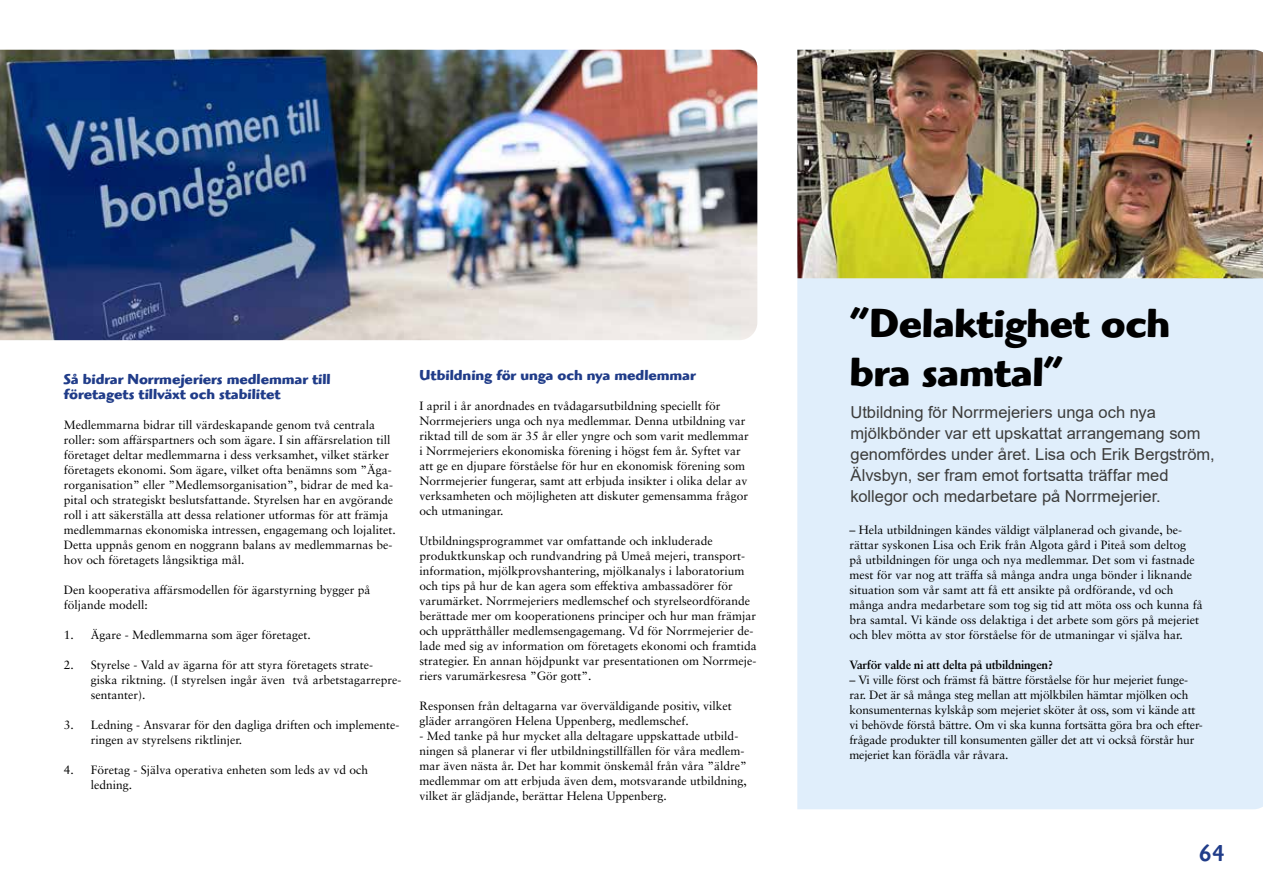
<style>
.page{position:relative;width:1263px;height:893px;background:#fff}
.page>*{position:absolute;margin:0;border:0;box-sizing:border-box;transform-origin:0 0}
.t1{font:700 42px/49.5px "Highlander Std";letter-spacing:-.01em;color:#000}
.t2{font:500 24px "Highlander Std";color:#203c89}
.t3{font:16.5px/21px "Arial";color:#3c3c3b}
.t4{font:700 15px/15px "Highlander Std";color:#203c89}
.t5{font:12px/15px "Sabon LT Pro";color:#000}
.t6{font:700 12px "Sabon LT Pro";letter-spacing:-.02em;color:#000}
</style>
<div class="page">
<div style="left:797px;top:278px;width:466px;height:531px;background:#e0eefb"></div>
<img style="left:797px;top:50px;width:466px;height:228px">
<img style="left:0;top:50px;width:757px;height:290px">
<p class="t4" style="left:64px;top:372px;width:268px">Så bidrar Norrmejeriers medlemmar till företagets tillväxt och stabilitet</p>
<p class="t5" style="left:64px;top:417px;width:333px">Medlemmarna bidrar till värdeskapande genom två centrala roller: som affärspartners och som ägare. I sin affärsrelation till företaget deltar medlemmarna i dess verksamhet, vilket stärker företagets ekonomi. Som ägare, vilket ofta benämns som ”Äga&shy;rorganisation” eller ”Medlemsorganisation”, bidrar de med ka&shy;pital och strategiskt beslutsfattande. Styrelsen har en avgörande roll i att säkerställa att dessa relationer utformas för att främja medlemmarnas ekonomiska intressen, engagemang och lojalitet.<br>Detta uppnås genom en noggrann balans av medlemmarnas be&shy;hov och företagets långsiktiga mål.</p>
<p class="t5" style="left:64px;top:582px;width:308px">Den kooperativa affärsmodellen för ägarstyrning bygger på följande modell:</p>
<p class="t5" style="left:64px;top:627px;width:248px">1. Ägare - Medlemmarna som äger företaget.</p>
<p class="t5" style="left:91px;top:657px;width:312px;text-indent:-27px">2. Styrelse - Vald av ägarna för att styra företagets strate&shy;giska riktning. (I styrelsen ingår även två arbetstagarrepre&shy;sentanter).</p>
<p class="t5" style="left:91px;top:717px;width:310px;text-indent:-27px">3. Ledning - Ansvarar för den dagliga driften och implemente&shy;ringen av styrelsens riktlinjer.</p>
<p class="t5" style="left:91px;top:762px;width:279px;text-indent:-27px">4. Företag - Själva operativa enheten som leds av vd och ledning.</p>
<p class="t4" style="left:420px;top:368px;width:278px">Utbildning för unga och nya medlemmar</p>
<p class="t5" style="left:420px;top:398px;width:331px">I april i år anordnades en tvådagarsutbildning speciellt för Norrmejeriers unga och nya medlemmar. Denna utbildning var riktad till de som är 35 år eller yngre och som varit medlemmar i Norrmejeriers ekonomiska förening i högst fem år. Syftet var att ge en djupare förståelse för hur en ekonomisk förening som Norrmejerier fungerar, samt att erbjuda insikter i olika delar av verksamheten och möjligheten att diskuter gemensamma frågor och utmaningar.</p>
<p class="t5" style="left:420px;top:533px;width:339px">Utbildningsprogrammet var omfattande och inkluderade produktkunskap och rundvandring på Umeå mejeri, transport&shy;information, mjölkprovshantering, mjölkanalys i laboratorium och tips på hur de kan agera som effektiva ambassadörer för varumärket. Norrmejeriers medlemschef och styrelseordförande berättade mer om kooperationens principer och hur man främjar och upprätthåller medlemsengagemang. Vd för Norrmejerier de&shy;lade med sig av information om företagets ekonomi och framtida strategier. En annan höjdpunkt var presentationen om Norrmeje&shy;riers varumärkesresa ”Gör gott”.</p>
<p class="t5" style="left:420px;top:698px;width:314px">Responsen från deltagarna var överväldigande positiv, vilket gläder arrangören Helena Uppenberg, medlemschef.</p>
<p class="t5" style="left:420px;top:728px;width:329px">- Med tanke på hur mycket alla deltagare uppskattade utbild&shy;ningen så planerar vi fler utbildningstillfällen för våra medlem&shy;mar även nästa år. Det har kommit önskemål från våra ”äldre” medlemmar om att erbjuda även dem, motsvarande utbildning, vilket är glädjande, berättar Helena Uppenberg.</p>
<h1 class="t1" style="left:849px;top:298px;width:322px">”Delaktighet och bra samtal”</h1>
<h3 class="t3" style="left:850px;top:401px;width:366px">Utbildning för Norrmejeriers unga och nya mjölkbönder var ett upskattat arrangemang som genomfördes under året. Lisa och Erik Bergström, Älvsbyn, ser fram emot fortsatta träffar med kollegor och medarbetare på Norrmejerier.</h3>
<p class="t5" style="left:849px;top:522px;width:355px">– Hela utbildningen kändes väldigt välplanerad och givande, be&shy;rättar syskonen Lisa och Erik från Algota gård i Piteå som deltog<br>på utbildningen för unga och nya medlemmar. Det som vi fastnade mest för var nog att träffa så många andra unga bönder i liknande situation som vår samt att få ett ansikte på ordförande, vd och många andra medarbetare som tog sig tid att möta oss och kunna få bra samtal. Vi kände oss delaktiga i det arbete som görs på mejeriet och blev mötta av stor förståelse för de utmaningar vi själva har.</p>
<p class="t6" style="left:849px;top:657px;width:205px">Varför valde ni att delta på utbildningen?</p>
<p class="t5" style="left:849px;top:672px;width:355px">– Vi ville först och främst få bättre förståelse för hur mejeriet funge&shy;rar. Det är så många steg mellan att mjölkbilen hämtar mjölken och konsumenternas kylskåp som mejeriet sköter åt oss, som vi kände att vi behövde förstå bättre. Om vi ska kunna fortsätta göra bra och efter&shy;frågade produkter till konsumenten gäller det att vi också förstår hur mejeriet kan förädla vår råvara.</p>
<h2 class="t2" style="left:1199px;top:839px;width:27px">64</h2>
</div>
